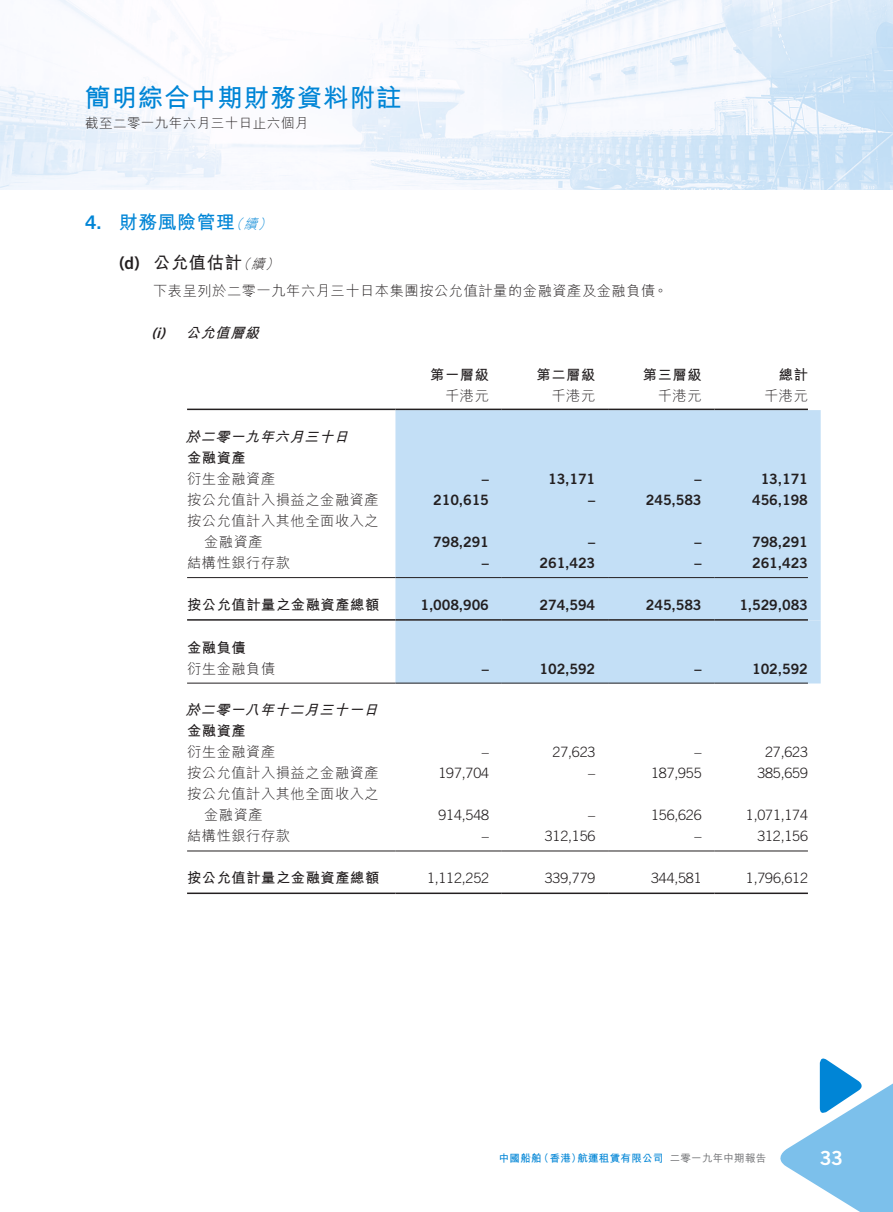
<style>
.page{position:relative;width:893px;height:1212px;background:#fff}
.page>*{position:absolute;margin:0;border:0;box-sizing:border-box;transform-origin:0 0}
.t1{font:700 25.5px "M Hei HK";letter-spacing:.04em;color:#0085d6}
.t2{font:19.5px "Trade Gothic LT Std Bd 2";color:#fff}
.Heading_1{font:700 18.75px "M Hei HK";letter-spacing:.035em;color:#0085d6}
.Heading_2{font:700 17.25px "M Hei HK";letter-spacing:.04em;color:#231f20}
.Body_Text{font:300 14.25px/21px "M Hei HK";letter-spacing:.04em;color:#231f20}
.Body_Text-2{font:14.25px "Trade Gothic LT Std Bd 2";letter-spacing:-.01em;color:#231f20}
.Body_Text-3{font:300 14.25px "Trade Gothic LT Std";letter-spacing:-.01em;color:#231f20}
.Body_Text-4{font:700 14.25px "M Hei HK";letter-spacing:.04em;color:#231f20}
.Body_Text-5{font:italic 700 14.25px "M Hei HK";color:#231f20}
.Heading_3{font:italic 700 14.25px "M Hei HK";color:#231f20}
.t3{font:300 13.5px "M Hei HK";letter-spacing:.035em;color:#231f20}
.t4{font:700 10.5px "M Hei HK";letter-spacing:.03em;color:#0085d6}
.s1{font-family:"Trade Gothic LT Std Bd 2";font-weight:400}
.s2{font-weight:300;font-style:italic;font-size:13.5px}
.s3{font-weight:500;color:#6c6d70}
</style>
<div class="page">
<img style="left:0;top:0;width:893px;height:189px">
<svg style="left:780px;top:1058px;width:113px;height:154px"></svg>
<div style="left:395px;top:410px;width:426px;height:211px;background:#c3dff6"></div>
<div style="left:395px;top:621px;width:426px;height:62px;background:#c3dff6"></div>
<hr style="left:187px;top:409px;width:208px;height:1px;background:#231f20">
<hr style="left:395px;top:409px;width:107px;height:1px;background:#231f20">
<hr style="left:502px;top:409px;width:106px;height:1px;background:#231f20">
<hr style="left:608px;top:409px;width:106px;height:1px;background:#231f20">
<hr style="left:714px;top:409px;width:94px;height:1px;background:#231f20">
<hr style="left:187px;top:577px;width:208px;height:1px;background:#231f20">
<hr style="left:395px;top:577px;width:107px;height:1px;background:#231f20">
<hr style="left:502px;top:577px;width:106px;height:1px;background:#231f20">
<hr style="left:608px;top:577px;width:106px;height:1px;background:#231f20">
<hr style="left:714px;top:577px;width:94px;height:1px;background:#231f20">
<hr style="left:187px;top:619px;width:208px;height:2px;background:#231f20">
<hr style="left:395px;top:619px;width:107px;height:2px;background:#231f20">
<hr style="left:502px;top:619px;width:106px;height:2px;background:#231f20">
<hr style="left:608px;top:619px;width:106px;height:2px;background:#231f20">
<hr style="left:714px;top:619px;width:94px;height:2px;background:#231f20">
<hr style="left:187px;top:683px;width:208px;height:1px;background:#231f20">
<hr style="left:395px;top:683px;width:107px;height:1px;background:#231f20">
<hr style="left:502px;top:683px;width:106px;height:1px;background:#231f20">
<hr style="left:608px;top:683px;width:106px;height:1px;background:#231f20">
<hr style="left:714px;top:683px;width:94px;height:1px;background:#231f20">
<hr style="left:187px;top:850px;width:208px;height:1px;background:#231f20">
<hr style="left:395px;top:850px;width:107px;height:1px;background:#231f20">
<hr style="left:502px;top:850px;width:106px;height:1px;background:#231f20">
<hr style="left:608px;top:850px;width:106px;height:1px;background:#231f20">
<hr style="left:714px;top:850px;width:94px;height:1px;background:#231f20">
<hr style="left:187px;top:892px;width:208px;height:2px;background:#231f20">
<hr style="left:395px;top:892px;width:107px;height:2px;background:#231f20">
<hr style="left:502px;top:892px;width:106px;height:2px;background:#231f20">
<hr style="left:608px;top:892px;width:106px;height:2px;background:#231f20">
<hr style="left:714px;top:892px;width:94px;height:2px;background:#231f20">
<h1 class="t1" style="left:85px;top:79px;width:318px">簡明綜合中期財務資料附註</h1>
<p class="t3" style="left:85px;top:116px;width:225px">截至二零一九年六月三十日止六個月</p>
<p class="Heading_1" style="left:85px;top:209px;width:191px"><span class="s1">4.</span> 財務風險管理<span class="s2">（續）</span></p>
<p class="Heading_2" style="left:119px;top:250px;width:165px"><span class="s1">(d)</span> 公允值估計<span class="s2">（續）</span></p>
<p class="Body_Text" style="left:153px;top:280px;width:516px">下表呈列於二零一九年六月三十日本集團按公允值計量的金融資產及金融負債。</p>
<p class="Heading_3" style="left:152px;top:322px;width:114px"><span class="s1">(i)</span> 公允值層級</p>
<p class="Body_Text-4" style="left:430px;top:364px;width:60px">第一層級</p>
<p class="Body_Text-4" style="left:537px;top:364px;width:60px">第二層級</p>
<p class="Body_Text-4" style="left:643px;top:364px;width:60px">第三層級</p>
<p class="Body_Text-4" style="left:779px;top:364px;width:31px">總計</p>
<p class="Body_Text" style="left:445px;top:385px;width:45px">千港元</p>
<p class="Body_Text" style="left:551px;top:385px;width:45px">千港元</p>
<p class="Body_Text" style="left:658px;top:385px;width:45px">千港元</p>
<p class="Body_Text" style="left:764px;top:385px;width:45px">千港元</p>
<p class="Body_Text-5" style="left:186px;top:426px;width:169px">於二零一九年六月三十日</p>
<p class="Body_Text-4" style="left:187px;top:447px;width:60px">金融資產</p>
<p class="Body_Text" style="left:187px;top:468px;width:90px">衍生金融資產</p>
<p class="Body_Text-2" style="left:482px;top:470px;width:9px">–</p>
<p class="Body_Text-2" style="left:548px;top:470px;width:49px">13,171</p>
<p class="Body_Text-2" style="left:694px;top:470px;width:9px">–</p>
<p class="Body_Text-2" style="left:761px;top:470px;width:49px">13,171</p>
<p class="Body_Text" style="left:187px;top:489px;width:193px">按公允值計入損益之金融資產</p>
<p class="Body_Text-2" style="left:433px;top:491px;width:57px">210,615</p>
<p class="Body_Text-2" style="left:588px;top:491px;width:9px">–</p>
<p class="Body_Text-2" style="left:646px;top:491px;width:57px">245,583</p>
<p class="Body_Text-2" style="left:752px;top:491px;width:57px">456,198</p>
<p class="Body_Text" style="left:204px;top:510px;width:176px;text-indent:-17px">按公允值計入其他全面收入之金融資產</p>
<p class="Body_Text-2" style="left:433px;top:533px;width:57px">798,291</p>
<p class="Body_Text-2" style="left:588px;top:533px;width:9px">–</p>
<p class="Body_Text-2" style="left:694px;top:533px;width:9px">–</p>
<p class="Body_Text-2" style="left:752px;top:533px;width:57px">798,291</p>
<p class="Body_Text" style="left:187px;top:552px;width:104px">結構性銀行存款</p>
<p class="Body_Text-2" style="left:482px;top:554px;width:9px">–</p>
<p class="Body_Text-2" style="left:540px;top:554px;width:57px">261,423</p>
<p class="Body_Text-2" style="left:694px;top:554px;width:9px">–</p>
<p class="Body_Text-2" style="left:752px;top:554px;width:57px">261,423</p>
<p class="Body_Text-4" style="left:187px;top:594px;width:194px">按公允值計量之金融資產總額</p>
<p class="Body_Text-2" style="left:420px;top:596px;width:70px">1,008,906</p>
<p class="Body_Text-2" style="left:540px;top:596px;width:57px">274,594</p>
<p class="Body_Text-2" style="left:646px;top:596px;width:57px">245,583</p>
<p class="Body_Text-2" style="left:739px;top:596px;width:70px">1,529,083</p>
<p class="Body_Text-4" style="left:187px;top:637px;width:60px">金融負債</p>
<p class="Body_Text" style="left:187px;top:658px;width:90px">衍生金融負債</p>
<p class="Body_Text-2" style="left:482px;top:660px;width:9px">–</p>
<p class="Body_Text-2" style="left:540px;top:660px;width:57px">102,592</p>
<p class="Body_Text-2" style="left:694px;top:660px;width:9px">–</p>
<p class="Body_Text-2" style="left:752px;top:660px;width:57px">102,592</p>
<p class="Body_Text-5" style="left:186px;top:700px;width:199px">於二零一八年十二月三十一日</p>
<p class="Body_Text-4" style="left:187px;top:721px;width:60px">金融資產</p>
<p class="Body_Text" style="left:187px;top:741px;width:90px">衍生金融資產</p>
<p class="Body_Text-3" style="left:482px;top:744px;width:9px">–</p>
<p class="Body_Text-3" style="left:553px;top:744px;width:44px">27,623</p>
<p class="Body_Text-3" style="left:694px;top:744px;width:9px">–</p>
<p class="Body_Text-3" style="left:765px;top:744px;width:44px">27,623</p>
<p class="Body_Text" style="left:187px;top:762px;width:193px">按公允值計入損益之金融資產</p>
<p class="Body_Text-3" style="left:439px;top:765px;width:52px">197,704</p>
<p class="Body_Text-3" style="left:588px;top:765px;width:9px">–</p>
<p class="Body_Text-3" style="left:651px;top:765px;width:52px">187,955</p>
<p class="Body_Text-3" style="left:757px;top:765px;width:52px">385,659</p>
<p class="Body_Text" style="left:204px;top:783px;width:176px;text-indent:-17px">按公允值計入其他全面收入之金融資產</p>
<p class="Body_Text-3" style="left:439px;top:807px;width:52px">914,548</p>
<p class="Body_Text-3" style="left:588px;top:807px;width:9px">–</p>
<p class="Body_Text-3" style="left:651px;top:807px;width:52px">156,626</p>
<p class="Body_Text-3" style="left:746px;top:807px;width:64px">1,071,174</p>
<p class="Body_Text" style="left:187px;top:825px;width:104px">結構性銀行存款</p>
<p class="Body_Text-3" style="left:482px;top:828px;width:9px">–</p>
<p class="Body_Text-3" style="left:545px;top:828px;width:52px">312,156</p>
<p class="Body_Text-3" style="left:694px;top:828px;width:9px">–</p>
<p class="Body_Text-3" style="left:757px;top:828px;width:52px">312,156</p>
<p class="Body_Text-4" style="left:187px;top:868px;width:194px">按公允值計量之金融資產總額</p>
<p class="Body_Text-3" style="left:427px;top:870px;width:64px">1,112,252</p>
<p class="Body_Text-3" style="left:545px;top:870px;width:52px">339,779</p>
<p class="Body_Text-3" style="left:651px;top:870px;width:52px">344,581</p>
<p class="Body_Text-3" style="left:746px;top:870px;width:64px">1,796,612</p>
<p class="t4" style="left:499px;top:1150px;width:269px">中國船舶（香港）航運租賃有限公司 <span class="s3">二零一九年中期報告</span></p>
<h2 class="t2" style="left:820px;top:1145px;width:24px">33</h2>
</div>
